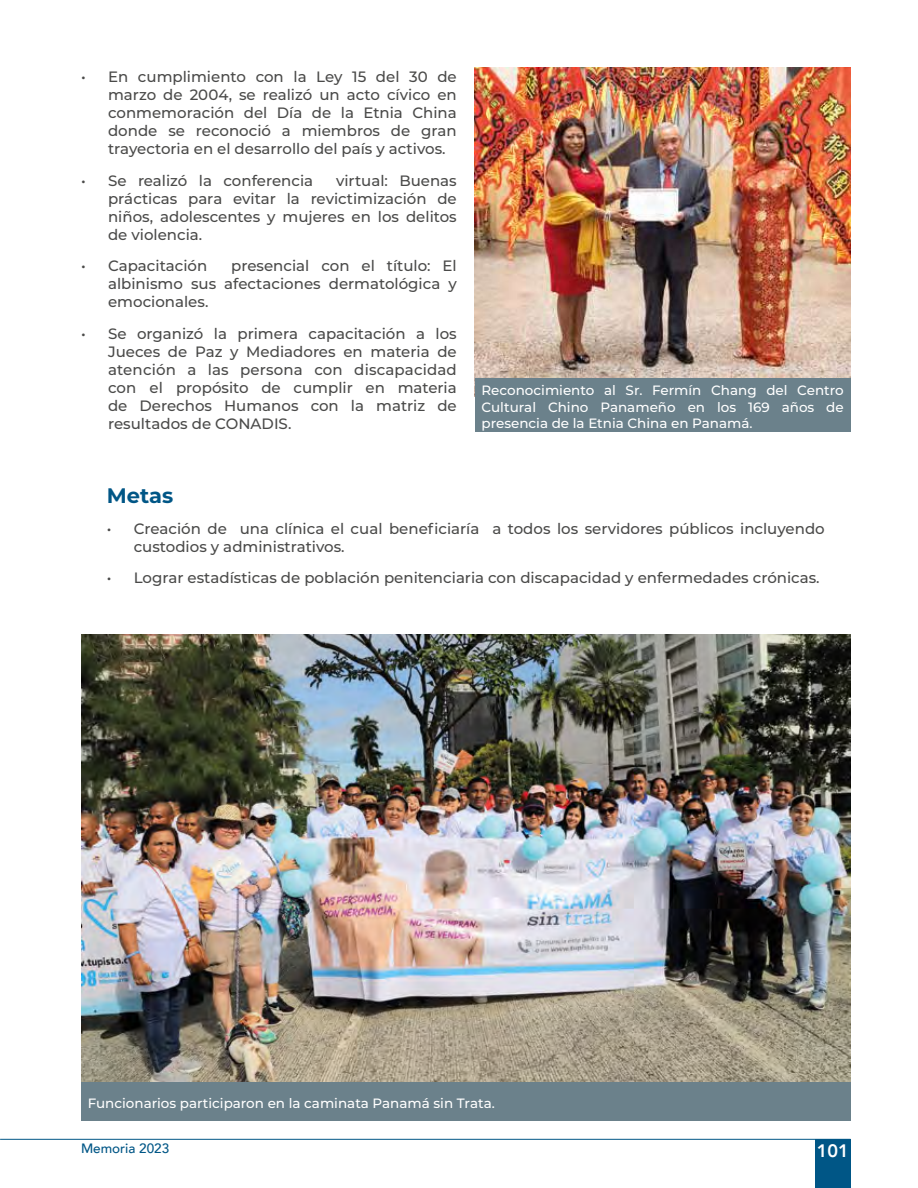
<style>
.page{position:relative;width:918px;height:1188px;background:#fff}
.page>*{position:absolute;margin:0;border:0;box-sizing:border-box;transform-origin:0 0}
.t1{font:700 21px "Montserrat";color:#005686}
.t2{font:800 18px "Avenir";color:#fff}
.t3{font:500 15px/18px "Montserrat";color:#4a4a49;text-align:justify}
.t4{font:500 13.5px/16.2px "Montserrat";color:#fff;text-align:justify}
.t5{font:500 13.5px "Avenir";color:#005686}
</style>
<div class="page">
<hr style="left:0;top:1139px;width:850px;height:1px;background:#005686">
<div style="left:815px;top:1139px;width:35px;height:49px;background:#005686"></div>
<img style="left:475px;top:68px;width:375px;height:310px">
<img style="left:81px;top:634px;width:769px;height:448px">
<div style="left:81px;top:1082px;width:769px;height:38px;background:#6b818b"></div>
<div style="left:475px;top:378px;width:375px;height:54px;background:#6b818b"></div>
<p class="t3" style="left:108px;top:67px;width:350px;text-indent:-27px">• En cumplimiento con la Ley 15 del 30 de marzo de 2004, se realizó un acto cívico en conmemoración del Día de la Etnia China donde se reconoció a miembros de gran trayectoria en el desarrollo del país y activos.</p>
<p class="t3" style="left:81px;top:171px;width:234px">• Se realizó la conferencia</p>
<p class="t3" style="left:108px;top:171px;width:350px;text-indent:228px">virtual: Buenas prácticas para evitar la revictimización de niños, adolescentes y mujeres en los delitos de violencia.</p>
<p class="t3" style="left:81px;top:256px;width:128px">• Capacitación</p>
<p class="t3" style="left:108px;top:256px;width:350px;text-indent:123px">presencial con el título: El albinismo sus afectaciones dermatológica y emocionales.</p>
<p class="t3" style="left:108px;top:324px;width:350px;text-indent:-27px">• Se organizó la primera capacitación a los Jueces de Paz y Mediadores en materia de atención a las persona con discapacidad con el propósito de cumplir en materia de Derechos Humanos con la matriz de resultados de CONADIS.</p>
<p class="t4" style="left:482px;top:382px;width:364px">Reconocimiento al Sr. Fermín Chang del Centro Cultural Chino Panameño en los 169 años de presencia de la Etnia China en Panamá.</p>
<h1 class="t1" style="left:107px;top:480px;width:68px">Metas</h1>
<p class="t3" style="left:134px;top:519px;width:693px;text-indent:-27px">• Creación de una clínica el cual beneficiaría a todos los servidores públicos incluyendo custodios y administrativos.</p>
<p class="t3" style="left:107px;top:569px;width:715px">• Lograr estadísticas de población penitenciaria con discapacidad y enfermedades crónicas.</p>
<p class="t4" style="left:88px;top:1094px;width:409px">Funcionarios participaron en la caminata Panamá sin Trata.</p>
<p class="t5" style="left:81px;top:1137px;width:90px">Memoria 2023</p>
<p class="t2" style="left:817px;top:1137px;width:33px">101</p>
</div>
